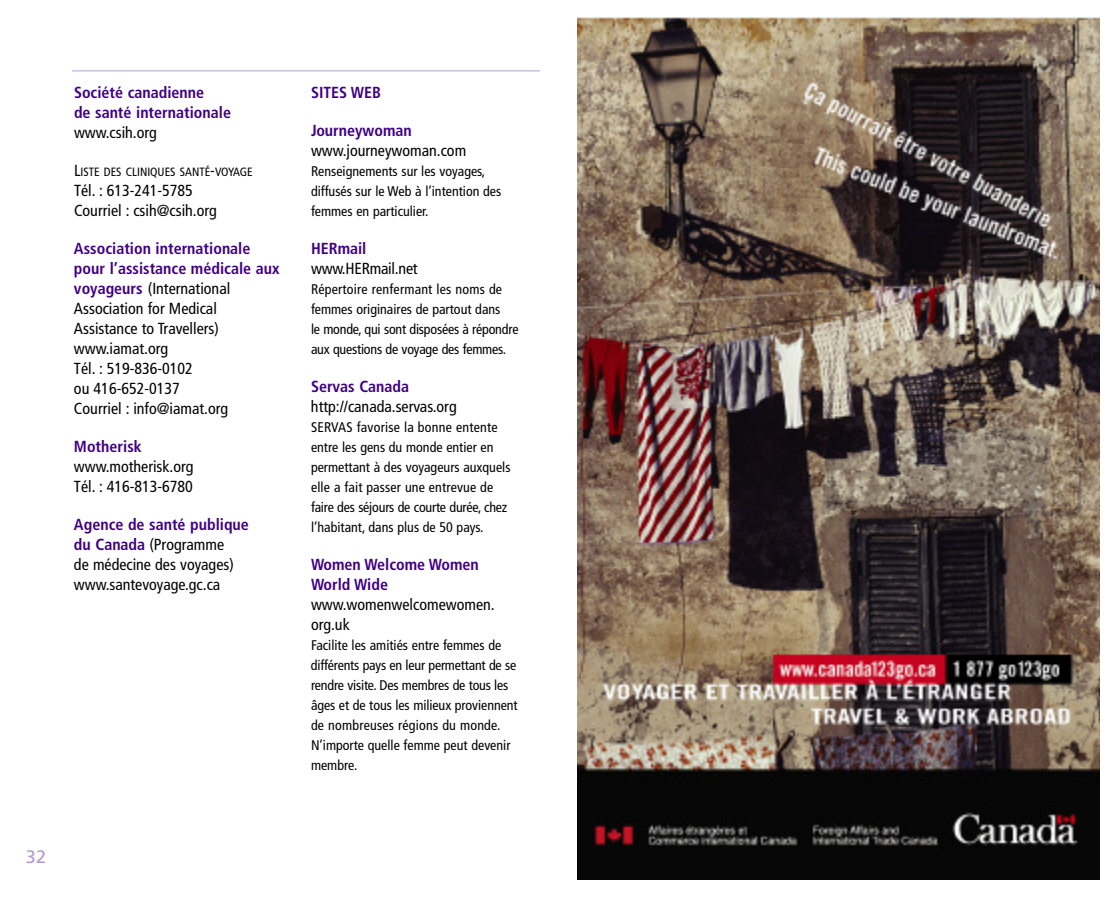
<style>
.page{position:relative;width:1116px;height:900px;background:#fff}
.page>*{position:absolute;margin:0;border:0;box-sizing:border-box;transform-origin:0 0}
.t1{font:18px "Frutiger";color:#b399ce}
.t2{font:condensed 16px/20px "Frutiger";color:#000}
.t3{font:700 condensed 16px/20px "Frutiger";color:#400084}
.t4{font:condensed 14px/20px "Frutiger";color:#000}
.t5{font:condensed 12px "Frutiger";color:#000}
.s1{font-size:16px}
.s2{font-weight:700;color:#400084}
</style>
<div class="page">
<hr style="left:72px;top:71px;width:468px;height:1px;background:#b399ce">
<img style="left:578px;top:17px;width:522px;height:863px">
<p class="t3" style="left:74px;top:84px;width:159px">Société canadienne<br>de santé internationale</p>
<p class="t2" style="left:74px;top:124px;width:84px">www.csih.org</p>
<p class="t5" style="left:74px;top:167px;width:180px"><span class="s1">L</span>ISTE DES CLINIQUES SANTÉ<span class="s1">-</span>VOYAGE</p>
<p class="t2" style="left:74px;top:182px;width:144px">Tél. : 613-241-5785<br>Courriel : csih@csih.org</p>
<p class="t2" style="left:74px;top:240px;width:207px"><span class="s2">Association internationale pour l’assistance médicale aux voyageurs</span> (International<br>Association for Medical<br>Assistance to Travellers) www.iamat.org<br>Tél. : 519-836-0102<br>ou 416-652-0137<br>Courriel : info@iamat.org</p>
<p class="t3" style="left:74px;top:438px;width:69px">Motherisk</p>
<p class="t2" style="left:74px;top:458px;width:121px">www.motherisk.org<br>Tél. : 416-813-6780</p>
<p class="t2" style="left:74px;top:516px;width:176px"><span class="s2">Agence de santé publique du Canada</span> (Programme<br>de médecine des voyages) www.santevoyage.gc.ca</p>
<p class="t3" style="left:311px;top:84px;width:72px">SITES WEB</p>
<p class="t3" style="left:311px;top:122px;width:102px">Journeywoman</p>
<p class="t2" style="left:311px;top:142px;width:157px">www.journeywoman.com</p>
<p class="t4" style="left:311px;top:162px;width:192px">Renseignements sur les voyages, diffusés sur le Web à l’intention des femmes en particulier.</p>
<p class="t3" style="left:311px;top:240px;width:57px">HERmail</p>
<p class="t2" style="left:311px;top:260px;width:108px">www.HERmail.net</p>
<p class="t4" style="left:311px;top:280px;width:209px">Répertoire renfermant les noms de femmes originaires de partout dans<br>le monde, qui sont disposées à répondre aux questions de voyage des femmes.</p>
<p class="t3" style="left:311px;top:378px;width:100px">Servas Canada</p>
<p class="t2" style="left:311px;top:398px;width:147px">http://canada.servas.org</p>
<p class="t4" style="left:311px;top:418px;width:201px">SERVAS favorise la bonne entente entre les gens du monde entier en permettant à des voyageurs auxquels elle a fait passer une entrevue de faire des séjours de courte durée, chez l’habitant, dans plus de 50 pays.</p>
<p class="t3" style="left:311px;top:556px;width:169px">Women Welcome Women<br>World Wide</p>
<p class="t2" style="left:311px;top:596px;width:185px">www.womenwelcomewomen. org.uk</p>
<p class="t4" style="left:311px;top:636px;width:208px">Facilite les amitiés entre femmes de différents pays en leur permettant de se rendre visite. Des membres de tous les âges et de tous les milieux proviennent de nombreuses régions du monde.<br>N’importe quelle femme peut devenir membre.</p>
<p class="t1" style="left:26px;top:849px;width:22px">32</p>
</div>
